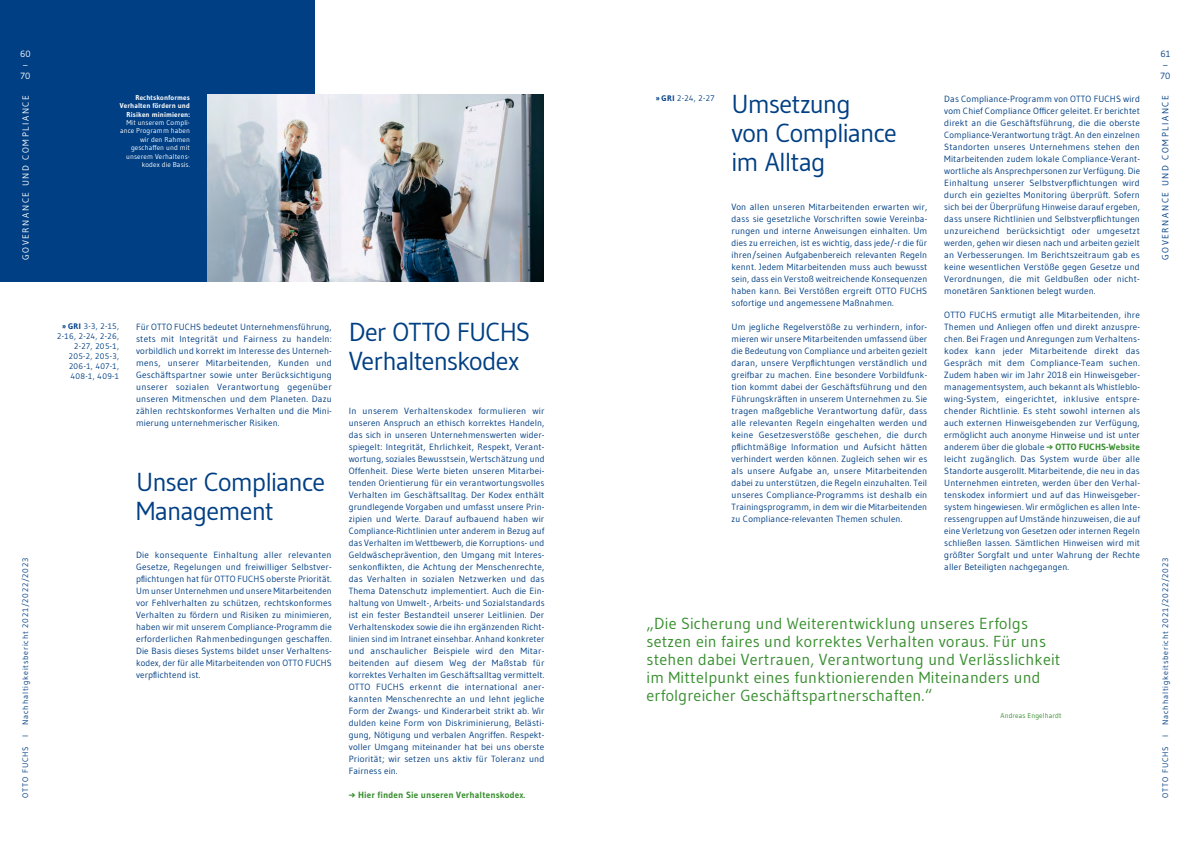
<style>
.page{position:relative;width:1191px;height:842px;background:#fff}
.page>*{position:absolute;margin:0;border:0;box-sizing:border-box;transform-origin:0 0}
.t1{font:26px/29px "Gudea";letter-spacing:-.035em;color:#003f84}
.t2{font:16px/18px "Gudea";letter-spacing:.015em;color:#378e2e}
.t3{font:9px/12px "Gudea";letter-spacing:.015em;color:#003f84;text-align:justify}
.t4{font:700 9px "Gudea";letter-spacing:.015em;color:#378e2e}
.t5{font:9px/10.8px "Gudea";letter-spacing:.085em;color:#fff}
.t6{font:8px "Gudea";letter-spacing:.1em;color:#003f84}
.t7{font:8px/10px "Gudea";letter-spacing:.05em;color:#003f84;text-align:right}
.t8{font:7px/8.4px "Gudea";letter-spacing:.015em;color:#fff;text-align:right}
.t9{font:700 7px/8.4px "Gudea";letter-spacing:.015em;color:#fff;text-align:right}
.t10{font:7px "Gudea";letter-spacing:.015em;color:#378e2e}
.s1{font-weight:700}
.s2{font-weight:700;color:#378e2e}
</style>
<div class="page">
<div style="left:0;top:0;width:315px;height:282px;background:#003f84"></div>
<img style="left:207px;top:95px;width:337px;height:187px">
<p class="t5" style="left:20px;top:49px;width:12px">60 –<br>70</p>
<p class="t5" style="left:20px;top:260px;width:166px;rotate:-90deg">Governance und Compliance</p>
<p class="t3" style="left:1160px;top:49px;width:11px;line-height:10.8px;text-align:left">61 –<br>70</p>
<p class="t9" style="left:135px;top:93px;width:56px">Rechtskonformes</p>
<p class="t6" style="left:656px;top:93px;width:60px"><span class="s1">» GRI</span> 2-24, 2-27</p>
<p class="t9" style="left:120px;top:102px;width:72px">Verhalten fördern und<br>Risiken minimieren:</p>
<p class="t8" style="left:120px;top:118px;width:71px">Mit unserem Compli&shy;ance Programm haben wir den Rahmen geschaffen und mit unserem Verhaltens&shy;kodex die Basis.</p>
<h1 class="t1" style="left:731px;top:89px;width:167px">Umsetzung<br>von Compliance im Alltag</h1>
<p class="t3" style="left:731px;top:200px;width:197px">Von allen unseren Mitarbeitenden erwarten wir, dass sie gesetzliche Vorschriften sowie Vereinba&shy;rungen und interne Anweisungen einhalten. Um dies zu erreichen, ist es wichtig, dass jede/-r die für ihren/seinen Aufgabenbereich relevanten Regeln kennt. Jedem Mitarbeitenden muss auch bewusst sein, dass ein Verstoß weitreichende Konsequenzen haben kann. Bei Verstößen ergreift OTTO FUCHS sofortige und angemessene Maßnahmen.</p>
<p class="t3" style="left:731px;top:320px;width:197px">Um jegliche Regelverstöße zu verhindern, infor&shy;mieren wir unsere Mitarbeitenden umfassend über die Bedeutung von Compliance und arbeiten gezielt daran, unsere Verpflichtungen verständlich und greifbar zu machen. Eine besondere Vorbildfunk&shy;tion kommt dabei der Geschäftsführung und den Führungskräften in unserem Unternehmen zu. Sie tragen maßgebliche Verantwortung dafür, dass alle relevanten Regeln eingehalten werden und keine Gesetzesverstöße geschehen, die durch pflichtmäßige Information und Aufsicht hätten verhindert werden können. Zugleich sehen wir es als unsere Aufgabe an, unsere Mitarbeitenden dabei zu unterstützen, die Regeln einzuhalten. Teil unseres Compliance-Programms ist deshalb ein Trainingsprogramm, in dem wir die Mitarbeitenden zu Compliance-relevanten Themen schulen.</p>
<p class="t3" style="left:944px;top:92px;width:197px">Das Compliance-Programm von OTTO FUCHS wird vom Chief Compliance Officer geleitet. Er berichtet direkt an die Geschäftsführung, die die oberste Compliance-Verantwortung trägt. An den einzelnen Standorten unseres Unternehmens stehen den Mitarbeitenden zudem lokale Compliance-Verant&shy;wortliche als Ansprechpersonen zur Verfügung. Die Einhaltung unserer Selbstverpflichtungen wird durch ein gezieltes Monitoring überprüft. Sofern sich bei der Überprüfung Hinweise darauf ergeben, dass unsere Richtlinien und Selbstverpflichtungen unzureichend berücksichtigt oder umgesetzt werden, gehen wir diesen nach und arbeiten gezielt an Verbesserungen. Im Berichtszeitraum gab es keine wesentlichen Verstöße gegen Gesetze und Verordnungen, die mit Geldbußen oder nicht&shy;monetären Sanktionen belegt wurden.</p>
<p class="t3" style="left:944px;top:308px;width:197px">OTTO FUCHS ermutigt alle Mitarbeitenden, ihre Themen und Anliegen offen und direkt anzuspre&shy;chen. Bei Fragen und Anregungen zum Verhaltens&shy;kodex kann jeder Mitarbeitende direkt das Gespräch mit dem Compliance-Team suchen.<br>Zudem haben wir im Jahr 2018 ein Hinweisgeber&shy;managementsystem, auch bekannt als Whistleblo&shy;wing-System, eingerichtet, inklusive entspre&shy;chender Richtlinie. Es steht sowohl internen als auch externen Hinweisgebenden zur Verfügung, ermöglicht auch anonyme Hinweise und ist unter anderem über die globale <span class="s2">→ OTTO FUCHS-Website </span>leicht zugänglich. Das System wurde über alle Standorte ausgerollt. Mitarbeitende, die neu in das Unternehmen eintreten, werden über den Verhal&shy;tenskodex informiert und auf das Hinweisgeber&shy;system hingewiesen. Wir ermöglichen es allen Inte&shy;ressengruppen auf Umstände hinzuweisen, die auf eine Verletzung von Gesetzen oder internen Regeln schließen lassen. Sämtlichen Hinweisen wird mit größter Sorgfalt und unter Wahrung der Rechte aller Beteiligten nachgegangen.</p>
<p class="t3" style="left:1159px;top:260px;width:166px;rotate:-90deg">Governance und Compliance</p>
<h1 class="t1" style="left:349px;top:317px;width:183px">Der OTTO FUCHS<br>Verhaltenskodex</h1>
<p class="t3" style="left:349px;top:404px;width:197px;text-align:left">In unserem Verhaltenskodex formulieren wir unseren Anspruch an ethisch korrektes Handeln, das sich in unseren Unternehmenswerten wider&shy;spiegelt: Integrität, Ehrlichkeit, Respekt, Verant&shy;wortung, soziales Bewusstsein, Wertschätzung und Offenheit. Diese Werte bieten unseren Mitarbei&shy;tenden Orientierung für ein verantwortungsvolles Verhalten im Geschäftsalltag. Der Kodex enthält grundlegende Vorgaben und umfasst unsere Prin&shy;zipien und Werte. Darauf aufbauend haben wir Compliance-Richtlinien unter anderem in Bezug auf das Verhalten im Wettbewerb, die Korruptions- und Geldwäscheprävention, den Umgang mit Interes&shy;senkonflikten, die Achtung der Menschenrechte, das Verhalten in sozialen Netzwerken und das Thema Datenschutz implementiert. Auch die Ein-- haltung von Umwelt-, Arbeits- und Sozialstandards ist ein fester Bestandteil unserer Leitlinien. Der Verhaltenskodex sowie die ihn ergänzenden Richt&shy;linien sind im Intranet einsehbar. Anhand konkreter und anschaulicher Beispiele wird den Mitar&shy;beitenden auf diesem Weg der Maßstab für korrektes Verhalten im Geschäftsalltag vermittelt.<br>OTTO FUCHS erkennt die international aner&shy;kannten Menschenrechte an und lehnt jegliche Form der Zwangs- und Kinderarbeit strikt ab. Wir dulden keine Form von Diskriminierung, Belästi&shy;gung, Nötigung und verbalen Angriffen. Respekt&shy;voller Umgang miteinander hat bei uns oberste Priorität; wir setzen uns aktiv für Toleranz und Fairness ein.</p>
<p class="t4" style="left:349px;top:789px;width:178px">→ Hier finden Sie unseren Verhaltenskodex.</p>
<p class="t3" style="left:136px;top:320px;width:197px">Für OTTO FUCHS bedeutet Unternehmensführung, stets mit Integrität und Fairness zu handeln: vorbildlich und korrekt im Interesse des Unterneh&shy;mens, unserer Mitarbeitenden, Kunden und Geschäftspartner sowie unter Berücksichtigung unserer sozialen Verantwortung gegenüber unseren Mitmenschen und dem Planeten. Dazu zählen rechtskonformes Verhalten und die Mini&shy;mierung unternehmerischer Risiken.</p>
<p class="t7" style="left:57px;top:321px;width:63px"><span class="s1">» GRI</span> 3-3, 2-15,<br>2-16, 2-24, 2-26,<br>2-27, 205-1,<br>205-2, 205-3,<br>206-1, 407-1,<br>408-1, 409-1</p>
<h1 class="t1" style="left:136px;top:467px;width:191px">Unser Compliance<br>Management</h1>
<p class="t3" style="left:136px;top:548px;width:197px">Die konsequente Einhaltung aller relevanten Gesetze, Regelungen und freiwilliger Selbstver&shy;pflichtungen hat für OTTO FUCHS oberste Priorität.<br>Um unser Unternehmen und unsere Mitarbeitenden vor Fehlverhalten zu schützen, rechtskonformes Verhalten zu fördern und Risiken zu minimieren, haben wir mit unserem Compliance-Programm die erforderlichen Rahmenbedingungen geschaffen.<br>Die Basis dieses Systems bildet unser Verhaltens&shy;kodex, der für alle Mitarbeitenden von OTTO FUCHS verpflichtend ist.</p>
<p class="t6" style="left:21px;top:798px;width:241px;rotate:-90deg">OTTO FUCHS I Nachhaltigkeitsbericht 2021/2022/2023</p>
<p class="t6" style="left:1160px;top:798px;width:241px;rotate:-90deg">OTTO FUCHS I Nachhaltigkeitsbericht 2021/2022/2023</p>
<p class="t2" style="left:646px;top:614px;width:415px">„Die Sicherung und Weiterentwicklung unseres Erfolgs setzen ein faires und korrektes Verhalten voraus. Für uns stehen dabei Vertrauen, Verantwortung und Verlässlichkeit im Mittelpunkt eines funktionierenden Miteinanders und erfolgreicher Geschäftspartnerschaften.“</p>
<p class="t10" style="left:1000px;top:711px;width:62px">Andreas Engelhardt</p>
</div>
